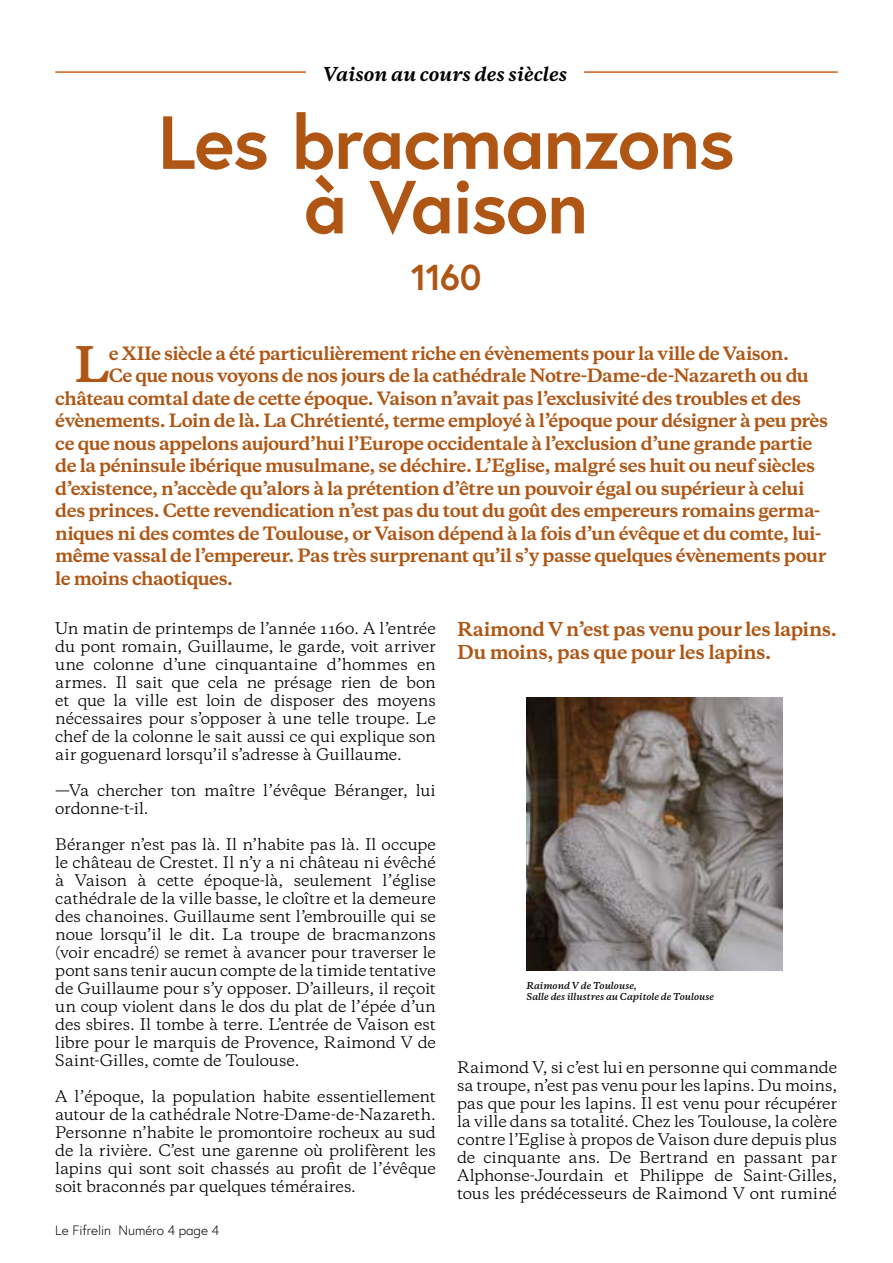
<style>
.page{position:relative;width:893px;height:1263px;background:#fff}
.page>*{position:absolute;margin:0;border:0;box-sizing:border-box;transform-origin:0 0}
.t1{font:700 75px/64.5px "Europa";letter-spacing:-.015em;color:#af5614;text-align:center}
.t2{font:700 46.05px "Galaxie Copernicus";color:#af5614}
.t3{font:700 36px "Europa";color:#af5614}
.t4{font:700 18px/22.5px "Galaxie Copernicus";letter-spacing:-.02em;color:#af5614}
.t5{font:italic 700 18px "Galaxie Copernicus";color:#000}
.t6{font:700 17.25px "Galaxie Copernicus";letter-spacing:-.03em;color:#af5614}
.t7{font:15px/18px "Galaxie Copernicus";letter-spacing:-.01em;color:#000;text-align:justify}
.t8{font:300 13.5px "Europa";color:#000}
.t9{font:italic 600 9px/10.8px "Galaxie Copernicus";color:#000}
</style>
<div class="page">
<hr style="left:55px;top:71px;width:783px;height:2px;background:#cb621a">
<div style="left:307px;top:65px;width:277px;height:29px;background:#fff"></div>
<img style="left:526px;top:697px;width:257px;height:274px">
<p class="t5" style="left:323px;top:62px;width:246px">Vaison au cours des siècles</p>
<h1 class="t1" style="left:158px;top:108px;width:579px">Les bracmanzons à Vaison</h1>
<h3 class="t3" style="left:411px;top:253px;width:72px">1160</h3>
<h2 class="t2" style="left:75px;top:334px;width:37px">L</h2>
<p class="t6" style="left:109px;top:342px;width:682px">e XIIe siècle a été particulièrement riche en évènements pour la ville de Vaison.</p>
<p class="t6" style="left:109px;top:364px;width:702px">Ce que nous voyons de nos jours de la cathédrale Notre-Dame-de-Nazareth ou du</p>
<p class="t6" style="left:55px;top:387px;width:747px">château comtal date de cette époque. Vaison n’avait pas l’exclusivité des troubles et des</p>
<p class="t6" style="left:55px;top:409px;width:774px">évènements. Loin de là. La Chrétienté, terme employé à l’époque pour désigner à peu près</p>
<p class="t6" style="left:55px;top:432px;width:759px">ce que nous appelons aujourd’hui l’Europe occidentale à l’exclusion d’une grande partie</p>
<p class="t6" style="left:55px;top:454px;width:761px">de la péninsule ibérique musulmane, se déchire. L’Eglise, malgré ses huit ou neuf siècles</p>
<p class="t6" style="left:55px;top:477px;width:751px">d’existence, n’accède qu’alors à la prétention d’être un pouvoir égal ou supérieur à celui</p>
<p class="t6" style="left:55px;top:499px;width:767px">des princes. Cette revendication n’est pas du tout du goût des empereurs romains germa-</p>
<p class="t6" style="left:55px;top:522px;width:768px">niques ni des comtes de Toulouse, or Vaison dépend à la fois d’un évêque et du comte, lui-</p>
<p class="t6" style="left:55px;top:544px;width:773px">même vassal de l’empereur. Pas très surprenant qu’il s’y passe quelques évènements pour</p>
<p class="t6" style="left:55px;top:567px;width:179px">le moins chaotiques.</p>
<p class="t7" style="left:55px;top:619px;width:382px">Un matin de printemps de l’année 1160. A l’entrée du pont romain, Guillaume, le garde, voit arriver une colonne d’une cinquantaine d’hommes en armes. Il sait que cela ne présage rien de bon et que la ville est loin de disposer des moyens nécessaires pour s’opposer à une telle troupe. Le chef de la colonne le sait aussi ce qui explique son air goguenard lorsqu’il s’adresse à Guillaume.</p>
<p class="t7" style="left:55px;top:781px;width:382px">—Va chercher ton maître l’évêque Béranger, lui ordonne-t-il.</p>
<p class="t7" style="left:55px;top:835px;width:382px">Béranger n’est pas là. Il n’habite pas là. Il occupe le château de Crestet. Il n’y a ni château ni évêché à Vaison à cette époque-là, seulement l’église cathédrale de la ville basse, le cloître et la demeure des chanoines. Guillaume sent l’embrouille qui se noue lorsqu’il le dit. La troupe de bracmanzons (voir encadré) se remet à avancer pour traverser le pont sans tenir aucun compte de la timide tentative de Guillaume pour s’y opposer. D’ailleurs, il reçoit un coup violent dans le dos du plat de l’épée d’un des sbires. Il tombe à terre. L’entrée de Vaison est libre pour le marquis de Provence, Raimond V de Saint-Gilles, comte de Toulouse.</p>
<p class="t7" style="left:55px;top:1087px;width:382px">A l’époque, la population habite essentiellement autour de la cathédrale Notre-Dame-de-Nazareth.<br>Personne n’habite le promontoire rocheux au sud de la rivière. C’est une garenne où prolifèrent les lapins qui sont soit chassés au profit de l’évêque soit braconnés par quelques téméraires.</p>
<p class="t8" style="left:55px;top:1221px;width:165px">Le Fifrelin Numéro 4 page 4</p>
<p class="t4" style="left:457px;top:618px;width:381px">Raimond V n’est pas venu pour les lapins.<br>Du moins, pas que pour les lapins.</p>
<p class="t9" style="left:526px;top:980px;width:189px">Raimond V de Toulouse,<br>Salle des illustres au Capitole de Toulouse</p>
<p class="t7" style="left:457px;top:1058px;width:381px">Raimond V, si c’est lui en personne qui commande sa troupe, n’est pas venu pour les lapins. Du moins, pas que pour les lapins. Il est venu pour récupérer la ville dans sa totalité. Chez les Toulouse, la colère contre l’Eglise à propos de Vaison dure depuis plus de cinquante ans. De Bertrand en passant par Alphonse-Jourdain et Philippe de Saint-Gilles, tous les prédécesseurs de Raimond V ont ruminé</p>
</div>
